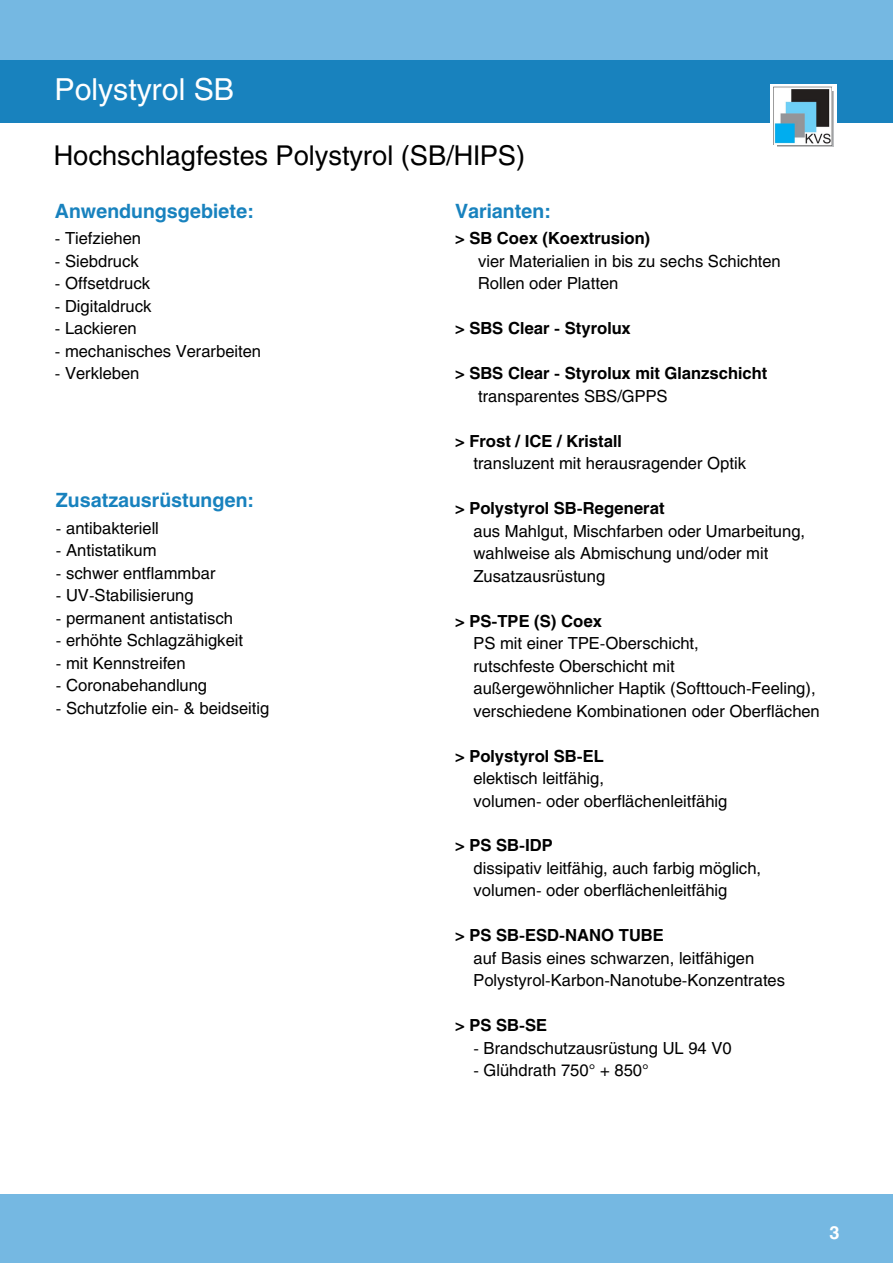
<style>
.page{position:relative;width:893px;height:1264px;background:#fff}
.page>*{position:absolute;margin:0;border:0;box-sizing:border-box;transform-origin:0 0}
.t1{font:30px "Helios";color:#fff}
.t2{font:27px "Helios";color:#000}
.t3{font:700 19.5px "Helios";color:#1882be}
.t4{font:700 18px "Helios";color:#fff}
.t5{font:16.5px "Helios";color:#000}
.t6{font:700 16.5px "Helios";color:#000}
</style>
<div class="page">
<div style="left:0;top:51px;width:892px;height:72px;background:#1882be"></div>
<div style="left:0;top:0;width:892px;height:60px;background:#75b8e2"></div>
<div style="left:0;top:1194px;width:892px;height:68px;background:#75b8e2"></div>
<div style="left:770px;top:84px;width:66px;height:71px;background:#fff"></div>
<img style="left:773px;top:87px;width:61px;height:60px">
<p class="t1" style="left:55px;top:70px;width:181px">Polystyrol SB</p>
<p class="t2" style="left:54px;top:138px;width:473px">Hochschlagfestes Polystyrol (SB/HIPS)</p>
<p class="t3" style="left:55px;top:198px;width:201px">Anwendungsgebiete:</p>
<p class="t5" style="left:55px;top:228px;width:88px">- Tiefziehen</p>
<p class="t5" style="left:55px;top:250px;width:85px">- Siebdruck</p>
<p class="t5" style="left:55px;top:273px;width:97px">- Offsetdruck</p>
<p class="t5" style="left:55px;top:295px;width:98px">- Digitaldruck</p>
<p class="t5" style="left:55px;top:318px;width:83px">- Lackieren</p>
<p class="t5" style="left:55px;top:340px;width:208px">- mechanisches Verarbeiten</p>
<p class="t5" style="left:55px;top:363px;width:86px">- Verkleben</p>
<p class="t3" style="left:455px;top:198px;width:97px">Varianten:</p>
<p class="t6" style="left:455px;top:228px;width:197px">&gt; SB Coex (Koextrusion)</p>
<p class="t5" style="left:478px;top:250px;width:304px">vier Materialien in bis zu sechs Schichten</p>
<p class="t5" style="left:478px;top:273px;width:142px">Rollen oder Platten</p>
<p class="t6" style="left:455px;top:318px;width:177px">&gt; SBS Clear - Styrolux</p>
<p class="t6" style="left:455px;top:363px;width:314px">&gt; SBS Clear - Styrolux mit Glanzschicht</p>
<p class="t5" style="left:478px;top:385px;width:191px">transparentes SBS/GPPS</p>
<p class="t6" style="left:455px;top:430px;width:168px">&gt; Frost / ICE / Kristall</p>
<p class="t5" style="left:473px;top:453px;width:274px">transluzent mit herausragender Optik</p>
<p class="t6" style="left:455px;top:497px;width:211px">&gt; Polystyrol SB-Regenerat</p>
<p class="t5" style="left:473px;top:520px;width:333px">aus Mahlgut, Mischfarben oder Umarbeitung,</p>
<p class="t5" style="left:473px;top:542px;width:296px">wahlweise als Abmischung und/oder mit</p>
<p class="t5" style="left:473px;top:565px;width:133px">Zusatzausrüstung</p>
<p class="t6" style="left:455px;top:610px;width:149px">&gt; PS-TPE (S) Coex</p>
<p class="t5" style="left:473px;top:632px;width:227px">PS mit einer TPE-Oberschicht,</p>
<p class="t5" style="left:473px;top:655px;width:203px">rutschfeste Oberschicht mit</p>
<p class="t5" style="left:473px;top:677px;width:343px">außergewöhnlicher Haptik (Softtouch-Feeling),</p>
<p class="t5" style="left:473px;top:700px;width:348px">verschiedene Kombinationen oder Oberflächen</p>
<p class="t6" style="left:455px;top:745px;width:150px">&gt; Polystyrol SB-EL</p>
<p class="t5" style="left:473px;top:767px;width:132px">elektisch leitfähig,</p>
<p class="t5" style="left:473px;top:790px;width:255px">volumen- oder oberflächenleitfähig</p>
<p class="t6" style="left:455px;top:835px;width:99px">&gt; PS SB-IDP</p>
<p class="t5" style="left:473px;top:857px;width:289px">dissipativ leitfähig, auch farbig möglich,</p>
<p class="t5" style="left:473px;top:880px;width:255px">volumen- oder oberflächenleitfähig</p>
<p class="t6" style="left:455px;top:925px;width:210px">&gt; PS SB-ESD-NANO TUBE</p>
<p class="t5" style="left:473px;top:947px;width:282px">auf Basis eines schwarzen, leitfähigen</p>
<p class="t5" style="left:473px;top:970px;width:313px">Polystyrol-Karbon-Nanotube-Konzentrates</p>
<p class="t6" style="left:455px;top:1015px;width:94px">&gt; PS SB-SE</p>
<p class="t5" style="left:473px;top:1037px;width:260px">- Brandschutzausrüstung UL 94 V0</p>
<p class="t5" style="left:473px;top:1060px;width:177px">- Glühdrath 750° + 850°</p>
<p class="t3" style="left:56px;top:488px;width:199px">Zusatzausrüstungen:</p>
<p class="t5" style="left:56px;top:517px;width:104px">- antibakteriell</p>
<p class="t5" style="left:56px;top:540px;width:102px">- Antistatikum</p>
<p class="t5" style="left:56px;top:562px;width:161px">- schwer entflammbar</p>
<p class="t5" style="left:56px;top:585px;width:139px">- UV-Stabilisierung</p>
<p class="t5" style="left:56px;top:607px;width:178px">- permanent antistatisch</p>
<p class="t5" style="left:56px;top:630px;width:188px">- erhöhte Schlagzähigkeit</p>
<p class="t5" style="left:56px;top:652px;width:131px">- mit Kennstreifen</p>
<p class="t5" style="left:56px;top:675px;width:153px">- Coronabehandlung</p>
<p class="t5" style="left:56px;top:697px;width:215px">- Schutzfolie ein- &amp; beidseitig</p>
<p class="t4" style="left:829px;top:1220px;width:12px">3</p>
</div>
